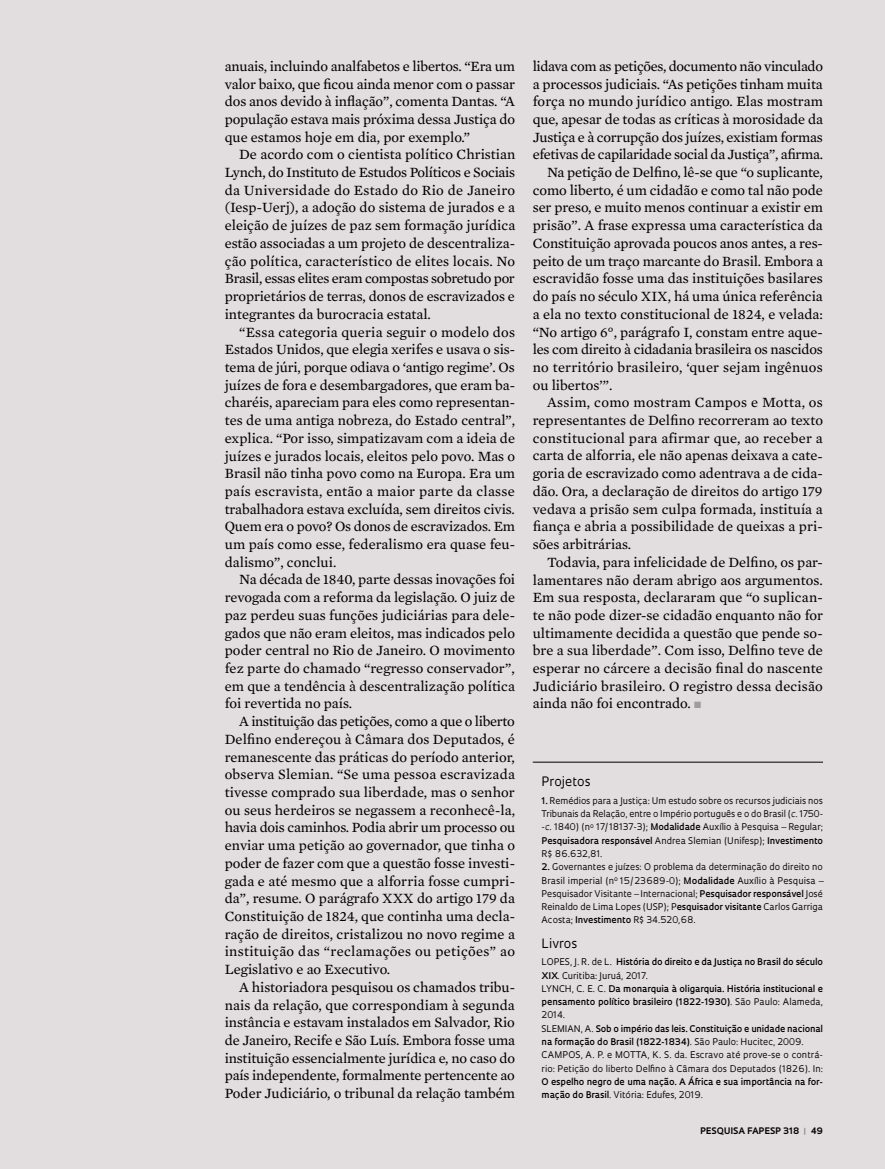
<style>
.page{position:relative;width:885px;height:1169px;background:#fff}
.page>*{position:absolute;margin:0;border:0;box-sizing:border-box;transform-origin:0 0}
.t1{font:14.4px/17.7px "Mercury Text G2";color:#000;text-align:justify}
.t2{font:14.4px "Mercury Text G2";letter-spacing:.02em;color:#000}
.t3{font:14.4px "Mercury Text G2";letter-spacing:-.025em;color:#000}
.t4{font:14.4px "Mercury Text G2";letter-spacing:-.02em;color:#000}
.t5{font:12.6px "Oculum";color:#000}
.t6{font:9px/13.2px "Oculum";color:#000;text-align:justify}
.t7{font:600 9px/13.2px "Oculum";color:#000}
.t8{font:700 8.7px "Oculum";letter-spacing:.015em;color:#000}
.s1{color:#9d9d9c}
.s2{font-weight:600}
.s3{font-style:italic}
.s4{font-weight:400}
</style>
<div class="page">
<div style="left:0;top:0;width:885px;height:1168px;background:#e2ddde"></div>
<hr style="left:533px;top:762px;width:290px;height:1px;background:#000">
<p class="t1" style="left:225px;top:56px;width:292px">anuais, incluindo analfabetos e libertos. “Era um valor baixo, que ficou ainda menor com o passar dos anos devido à inflação”, comenta Dantas. “A população estava mais próxima dessa Justiça do que estamos hoje em dia, por exemplo.”</p>
<p class="t1" style="left:225px;top:145px;width:292px;text-indent:14px">De acordo com o cientista político Christian Lynch, do Instituto de Estudos Políticos e Sociais da Universidade do Estado do Rio de Janeiro (Iesp-Uerj), a adoção do sistema de jurados e a eleição de juízes de paz sem formação jurídica estão associadas a um projeto de descentraliza&shy;ção política, característico de elites locais. No Brasil, essas elites eram compostas sobretudo por proprietários de terras, donos de escravizados e integrantes da burocracia estatal.</p>
<p class="t1" style="left:225px;top:322px;width:292px;text-indent:14px">“Essa categoria queria seguir o modelo dos Estados Unidos, que elegia xerifes e usava o sis&shy;tema de júri, porque odiava o ‘antigo regime’. Os juízes de fora e desembargadores, que eram ba&shy;charéis, apareciam para eles como representan&shy;tes de uma antiga nobreza, do Estado central”, explica. “Por isso, simpatizavam com a ideia de juízes e jurados locais, eleitos pelo povo. Mas o Brasil não tinha povo como na Europa. Era um país escravista, então a maior parte da classe trabalhadora estava excluída, sem direitos civis.<br>Quem era o povo? Os donos de escravizados. Em um país como esse, federalismo era quase feu&shy;dalismo”, conclui.</p>
<p class="t1" style="left:225px;top:570px;width:292px;text-indent:14px">Na década de 1840, parte dessas inovações foi revogada com a reforma da legislação. O juiz de paz perdeu suas funções judiciárias para dele&shy;gados que não eram eleitos, mas indicados pelo poder central no Rio de Janeiro. O movimento fez parte do chamado “regresso conservador”, em que a tendência à descentralização política foi revertida no país.</p>
<p class="t1" style="left:225px;top:711px;width:292px;text-indent:14px">A instituição das petições, como a que o liberto Delfino endereçou à Câmara dos Deputados, é remanescente das práticas do período anterior, observa Slemian. “Se uma pessoa escravizada tivesse comprado sua liberdade, mas o senhor ou seus herdeiros se negassem a reconhecê-la, havia dois caminhos. Podia abrir um processo ou enviar uma petição ao governador, que tinha o poder de fazer com que a questão fosse investi&shy;gada e até mesmo que a alforria fosse cumpri&shy;da”, resume. O parágrafo XXX do artigo 179 da Constituição de 1824, que continha uma decla&shy;ração de direitos, cristalizou no novo regime a instituição das “reclamações ou petições” ao Legislativo e ao Executivo.</p>
<p class="t1" style="left:225px;top:977px;width:292px;text-indent:14px">A historiadora pesquisou os chamados tribu&shy;nais da relação, que correspondiam à segunda instância e estavam instalados em Salvador, Rio de Janeiro, Recife e São Luís. Embora fosse uma instituição essencialmente jurídica e, no caso do país independente, formalmente pertencente ao Poder Judiciário, o tribunal da relação também</p>
<p class="t4" style="left:533px;top:56px;width:292px">lidava com as petições, documento não vinculado</p>
<p class="t1" style="left:533px;top:74px;width:291px">a processos judiciais. “As petições tinham muita</p>
<p class="t1" style="left:533px;top:92px;width:292px">força no mundo jurídico antigo. Elas mostram</p>
<p class="t1" style="left:533px;top:110px;width:292px">que, apesar de todas as críticas à morosidade da</p>
<p class="t1" style="left:533px;top:127px;width:292px">Justiça e à corrupção dos juízes, existiam formas</p>
<p class="t3" style="left:533px;top:144px;width:292px">efetivas de capilaridade social da Justiça”, afirma.</p>
<p class="t1" style="left:547px;top:163px;width:277px">Na petição de Delfino, lê-se que “o suplicante,</p>
<p class="t1" style="left:533px;top:180px;width:292px">como liberto, é um cidadão e como tal não pode</p>
<p class="t1" style="left:533px;top:198px;width:292px">ser preso, e muito menos continuar a existir em</p>
<p class="t1" style="left:533px;top:216px;width:291px">prisão”. A frase expressa uma característica da</p>
<p class="t1" style="left:533px;top:233px;width:292px">Constituição aprovada poucos anos antes, a res-</p>
<p class="t1" style="left:533px;top:251px;width:292px">peito de um traço marcante do Brasil. Embora a</p>
<p class="t1" style="left:533px;top:269px;width:291px">escravidão fosse uma das instituições basilares</p>
<p class="t1" style="left:533px;top:287px;width:291px">do país no século XIX, há uma única referência</p>
<p class="t1" style="left:533px;top:304px;width:292px">a ela no texto constitucional de 1824, e velada:</p>
<p class="t1" style="left:533px;top:322px;width:292px">“No artigo 6°, parágrafo I, constam entre aque-</p>
<p class="t1" style="left:533px;top:340px;width:292px">les com direito à cidadania brasileira os nascidos</p>
<p class="t2" style="left:533px;top:357px;width:292px">no território brasileiro, ‘quer sejam ingênuos</p>
<p class="t1" style="left:533px;top:375px;width:81px">ou libertos’”.</p>
<p class="t2" style="left:547px;top:392px;width:277px">Assim, como mostram Campos e Motta, os</p>
<p class="t1" style="left:533px;top:410px;width:292px">representantes de Delfino recorreram ao texto</p>
<p class="t2" style="left:533px;top:427px;width:292px">constitucional para afirmar que, ao receber a</p>
<p class="t1" style="left:533px;top:446px;width:292px">carta de alforria, ele não apenas deixava a cate-</p>
<p class="t1" style="left:533px;top:464px;width:292px">goria de escravizado como adentrava a de cida-</p>
<p class="t1" style="left:533px;top:481px;width:291px">dão. Ora, a declaração de direitos do artigo 179</p>
<p class="t1" style="left:533px;top:499px;width:291px">vedava a prisão sem culpa formada, instituía a</p>
<p class="t1" style="left:533px;top:517px;width:292px">fiança e abria a possibilidade de queixas a pri-</p>
<p class="t1" style="left:533px;top:534px;width:100px">sões arbitrárias.</p>
<p class="t1" style="left:547px;top:552px;width:277px">Todavia, para infelicidade de Delfino, os par-</p>
<p class="t1" style="left:533px;top:570px;width:292px">lamentares não deram abrigo aos argumentos.</p>
<p class="t1" style="left:533px;top:588px;width:292px">Em sua resposta, declararam que “o suplican-</p>
<p class="t1" style="left:533px;top:605px;width:292px">te não pode dizer-se cidadão enquanto não for</p>
<p class="t1" style="left:533px;top:623px;width:292px">ultimamente decidida a questão que pende so-</p>
<p class="t1" style="left:533px;top:641px;width:292px">bre a sua liberdade”. Com isso, Delfino teve de</p>
<p class="t1" style="left:533px;top:658px;width:292px">esperar no cárcere a decisão final do nascente</p>
<p class="t1" style="left:533px;top:676px;width:292px">Judiciário brasileiro. O registro dessa decisão</p>
<p class="t1" style="left:533px;top:694px;width:170px">ainda não foi encontrado. <span class="s1">■</span></p>
<p class="t5" style="left:542px;top:773px;width:50px">Projetos</p>
<p class="t6" style="left:542px;top:793px;width:283px"><span class="s2">1.</span> Remédios para a Justiça: Um estudo sobre os recursos judiciais nos Tribunais da Relação, entre o Império português e o do Brasil (<span class="s3">c</span>. 1750- -<span class="s3">c</span>. 1840) (n<sup>o</sup> 17/18137-3); <span class="s2">Modalidade</span> Auxílio à Pesquisa – Regular; <span class="s2">Pesquisadora responsável</span> Andrea Slemian (Unifesp); <span class="s2">Investimento </span>R$ 86.632,81.</p>
<p class="t6" style="left:542px;top:860px;width:283px"><span class="s2">2.</span> Governantes e juízes: O problema da determinação do direito no Brasil imperial (n<sup>o</sup> 15/23689-0); <span class="s2">Modalidade</span> Auxílio à Pesquisa – Pesquisador Visitante – Internacional; <span class="s2">Pesquisador responsável</span> José Reinaldo de Lima Lopes (USP); P<span class="s2">esquisador visitante</span> Carlos Garriga Acosta; <span class="s2">Investimento</span> R$ 34.520,68.</p>
<p class="t5" style="left:542px;top:935px;width:37px">Livros</p>
<p class="t6" style="left:542px;top:955px;width:283px;text-align:left">LOPES, J. R. de L. <span class="s2">História do direito e da Justiça no Brasil do século XIX</span>. Curitiba: Juruá, 2017.<br>LYNCH, C. E. C. <span class="s2">Da monarquia à oligarquia. História institucional e pensamento político brasileiro (1822-1930)</span>. São Paulo: Alameda, 2014.<br>SLEMIAN, A. <span class="s2">Sob o império das leis. Constituição e unidade nacional na formação do Brasil (1822-1834)</span>. São Paulo: Hucitec, 2009.<br>CAMPOS, A. P. e MOTTA, K. S. da. Escravo até prove-se o contrá&shy;rio: Petição do liberto Delfino à Câmara dos Deputados (1826). In:</p>
<p class="t7" style="left:542px;top:1074px;width:283px">O espelho negro de uma nação. A África e sua importância na for&shy;mação do Brasil<span class="s4">. Vitória: Edufes, 2019.</span></p>
<p class="t8" style="left:700px;top:1124px;width:124px">PESQUISA FAPESP 318 <span class="s1">|</span> 49</p>
</div>
